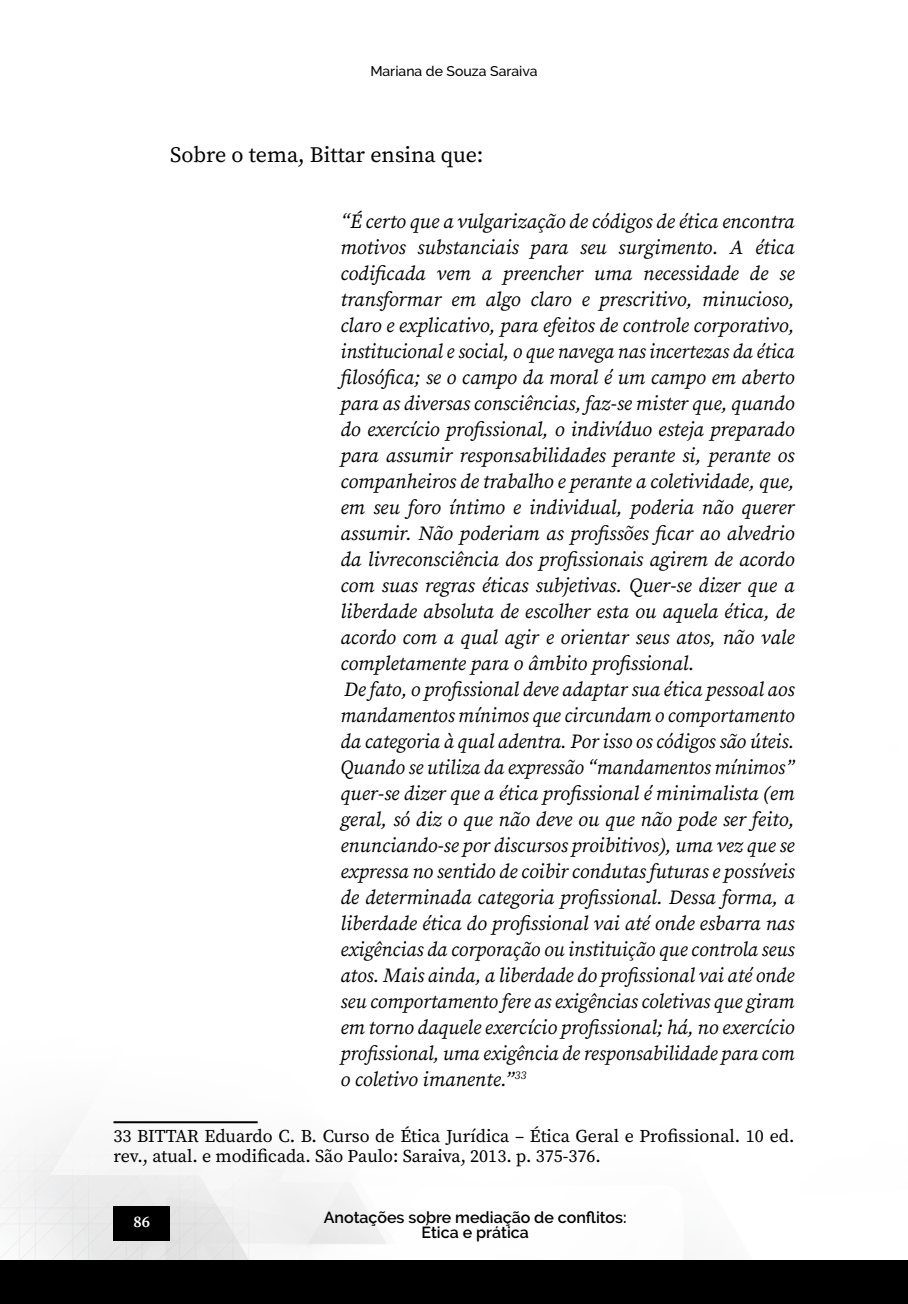
<style>
.page{position:relative;width:908px;height:1304px;background:#fff}
.page>*{position:absolute;margin:0;border:0;box-sizing:border-box;transform-origin:0 0}
.t1{font:22px "Source Serif Pro";color:#000}
.t2{font:italic 20px/26px "Source Serif Pro";color:#000}
.t3{font:18px/20px "Source Serif Pro";color:#000}
.t4{font:600 16px/15.6px "Raleway";color:#000;text-align:center}
.t5{font:600 16px "Source Serif Pro";color:#fff}
.t6{font:500 14px "Raleway";color:#000}
</style>
<div class="page">
<img style="left:0;top:1121px;width:386px;height:139px">
<div style="left:113px;top:1206px;width:57px;height:34px;background:#000"></div>
<div style="left:0;top:1260px;width:907px;height:44px;background:#000"></div>
<hr style="left:113px;top:1121px;width:144px;height:2px;background:#000">
<p class="t6" style="left:370px;top:63px;width:169px">Mariana de Souza Saraiva</p>
<p class="t1" style="left:170px;top:140px;width:314px">Sobre o tema, Bittar ensina que:</p>
<p class="t2" style="left:340px;top:208px;width:455px">“É certo que a vulgarização de códigos de ética encontra motivos substanciais para seu surgimento. A ética codificada vem a preencher uma necessidade de se transformar em algo claro e prescritivo, minucioso, claro e explicativo, para efeitos de controle corporativo, institucional e social, o que navega nas incertezas da ética filosófica; se o campo da moral é um campo em aberto para as diversas consciências, faz-se mister que, quando do exercício profissional, o indivíduo esteja preparado para assumir responsabilidades perante si, perante os companheiros de trabalho e perante a coletividade, que, em seu foro íntimo e individual, poderia não querer assumir. Não poderiam as profissões ficar ao alvedrio da livreconsciência dos profissionais agirem de acordo com suas regras éticas subjetivas. Quer-se dizer que a liberdade absoluta de escolher esta ou aquela ética, de acordo com a qual agir e orientar seus atos, não vale completamente para o âmbito profissional.<br>De fato, o profissional deve adaptar sua ética pessoal aos mandamentos mínimos que circundam o comportamento da categoria à qual adentra. Por isso os códigos são úteis.<br>Quando se utiliza da expressão “mandamentos mínimos” quer-se dizer que a ética profissional é minimalista (em geral, só diz o que não deve ou que não pode ser feito, enunciando-se por discursos proibitivos), uma vez que se expressa no sentido de coibir condutas futuras e possíveis de determinada categoria profissional. Dessa forma, a liberdade ética do profissional vai até onde esbarra nas exigências da corporação ou instituição que controla seus atos. Mais ainda, a liberdade do profissional vai até onde seu comportamento fere as exigências coletivas que giram em torno daquele exercício profissional; há, no exercício profissional, uma exigência de responsabilidade para com o coletivo imanente.”<sup>33</sup></p>
<p class="t3" style="left:113px;top:1126px;width:682px">33 BITTAR Eduardo C. B. Curso de Ética Jurídica – Ética Geral e Profissional. 10 ed. rev., atual. e modificada. São Paulo: Saraiva, 2013. p. 375-376.</p>
<p class="t5" style="left:133px;top:1211px;width:18px">86</p>
<p class="t4" style="left:323px;top:1209px;width:304px">Anotações sobre mediação de conflitos:<br>Ética e prática</p>
</div>
